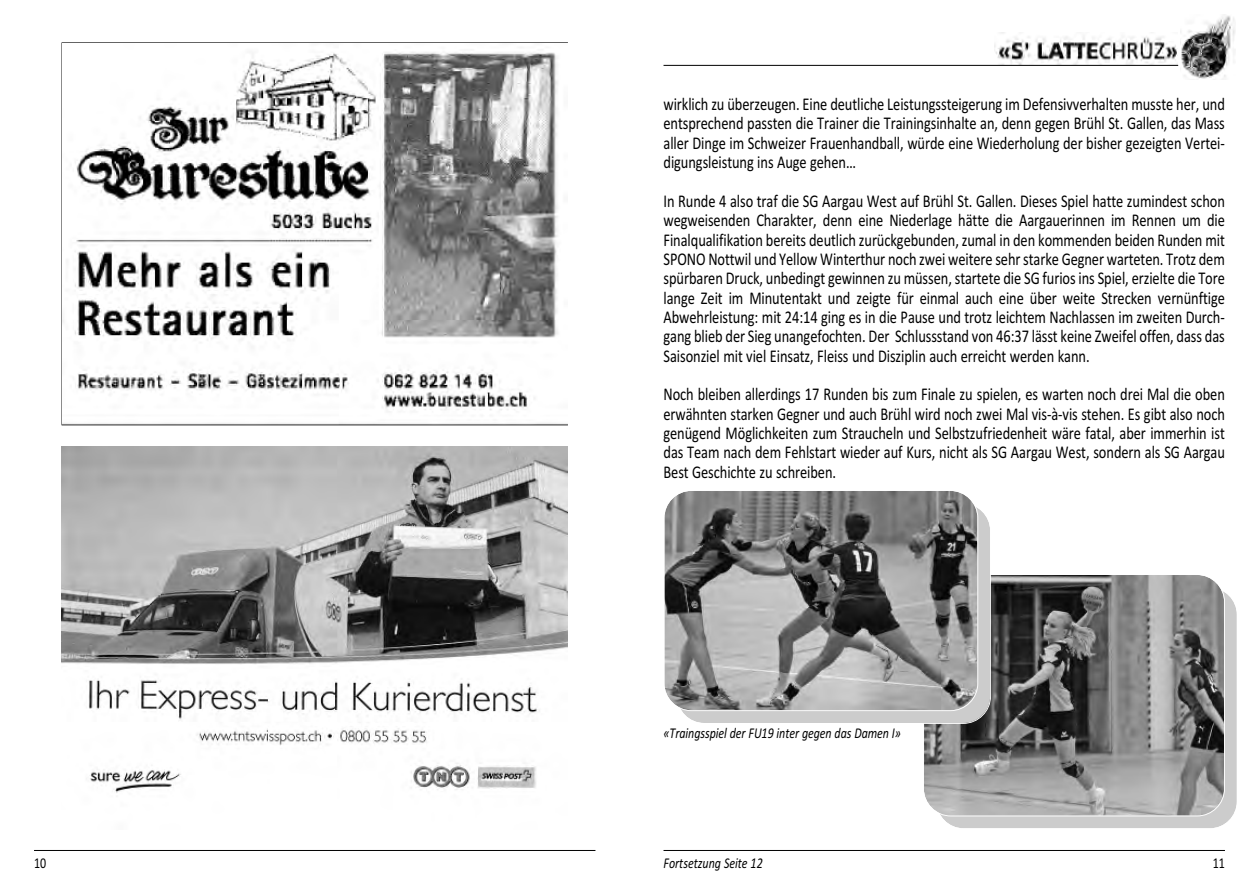
<style>
.page{position:relative;width:1259px;height:893px;background:#fff}
.page>*{position:absolute;margin:0;border:0;box-sizing:border-box;transform-origin:0 0}
.t1{font:18px/19.4px "Calibri";letter-spacing:-.005em;color:#000;text-align:justify;scale:.8 1}
.t2{font:italic 15px "Calibri";letter-spacing:-.005em;color:#000;scale:.8 1}
.t3{font:15px "Calibri";color:#000;scale:.8 1}
</style>
<div class="page">
<hr style="left:663px;top:850px;width:562px;height:1px;background:#000">
<img style="left:995px;top:32px;width:182px;height:32px">
<img style="left:1181px;top:14px;width:54px;height:65px">
<hr style="left:663px;top:65px;width:515px;height:1px;background:#000">
<hr style="left:34px;top:850px;width:561px;height:1px;background:#000">
<img style="left:62px;top:52px;width:505px;height:372px">
<img style="left:62px;top:446px;width:506px;height:347px">
<svg style="left:941px;top:593px;width:296px;height:235px;background:#d0d0d0"></svg>
<svg style="left:924px;top:575px;width:301px;height:241px;background:#7a7a7a"></svg>
<svg style="left:682px;top:509px;width:309px;height:215px;background:#ccc"></svg>
<svg style="left:664px;top:491px;width:314px;height:220px;background:#858585"></svg>
<p class="t3" style="left:34px;top:854px;width:17px">10</p>
<p class="t1" style="left:663px;top:94px;width:703px">wirklich zu überzeugen. Eine deutliche Leistungssteigerung im Defensivverhalten musste her, und entsprechend passten die Trainer die Trainingsinhalte an, denn gegen Brühl St. Gallen, das Mass aller Dinge im Schweizer Frauenhandball, würde eine Wiederholung der bisher gezeigten Vertei&shy;digungsleistung ins Auge gehen…</p>
<p class="t1" style="left:663px;top:191px;width:703px">In Runde 4 also traf die SG Aargau West auf Brühl St. Gallen. Dieses Spiel hatte zumindest schon wegweisenden Charakter, denn eine Niederlage hätte die Aargauerinnen im Rennen um die Finalqualifikation bereits deutlich zurückgebunden, zumal in den kommenden beiden Runden mit SPONO Nottwil und Yellow Winterthur noch zwei weitere sehr starke Gegner warteten. Trotz dem spürbaren Druck, unbedingt gewinnen zu müssen, startete die SG furios ins Spiel, erzielte die Tore lange Zeit im Minutentakt und zeigte für einmal auch eine über weite Strecken vernünftige Abwehrleistung: mit 24:14 ging es in die Pause und trotz leichtem Nachlassen im zweiten Durch&shy;gang blieb der Sieg unangefochten. Der Schlussstand von 46:37 lässt keine Zweifel offen, dass das Saisonziel mit viel Einsatz, Fleiss und Disziplin auch erreicht werden kann.</p>
<p class="t1" style="left:663px;top:384px;width:703px">Noch bleiben allerdings 17 Runden bis zum Finale zu spielen, es warten noch drei Mal die oben erwähnten starken Gegner und auch Brühl wird noch zwei Mal vis-à-vis stehen. Es gibt also noch genügend Möglichkeiten zum Straucheln und Selbstzufriedenheit wäre fatal, aber immerhin ist das Team nach dem Fehlstart wieder auf Kurs, nicht als SG Aargau West, sondern als SG Aargau Best Geschichte zu schreiben.</p>
<p class="t2" style="left:663px;top:724px;width:298px">«Traingsspiel der FU19 inter gegen das Damen I»</p>
<p class="t2" style="left:663px;top:854px;width:126px">Fortsetzung Seite 12</p>
<p class="t3" style="left:1212px;top:854px;width:17px">11</p>
</div>
